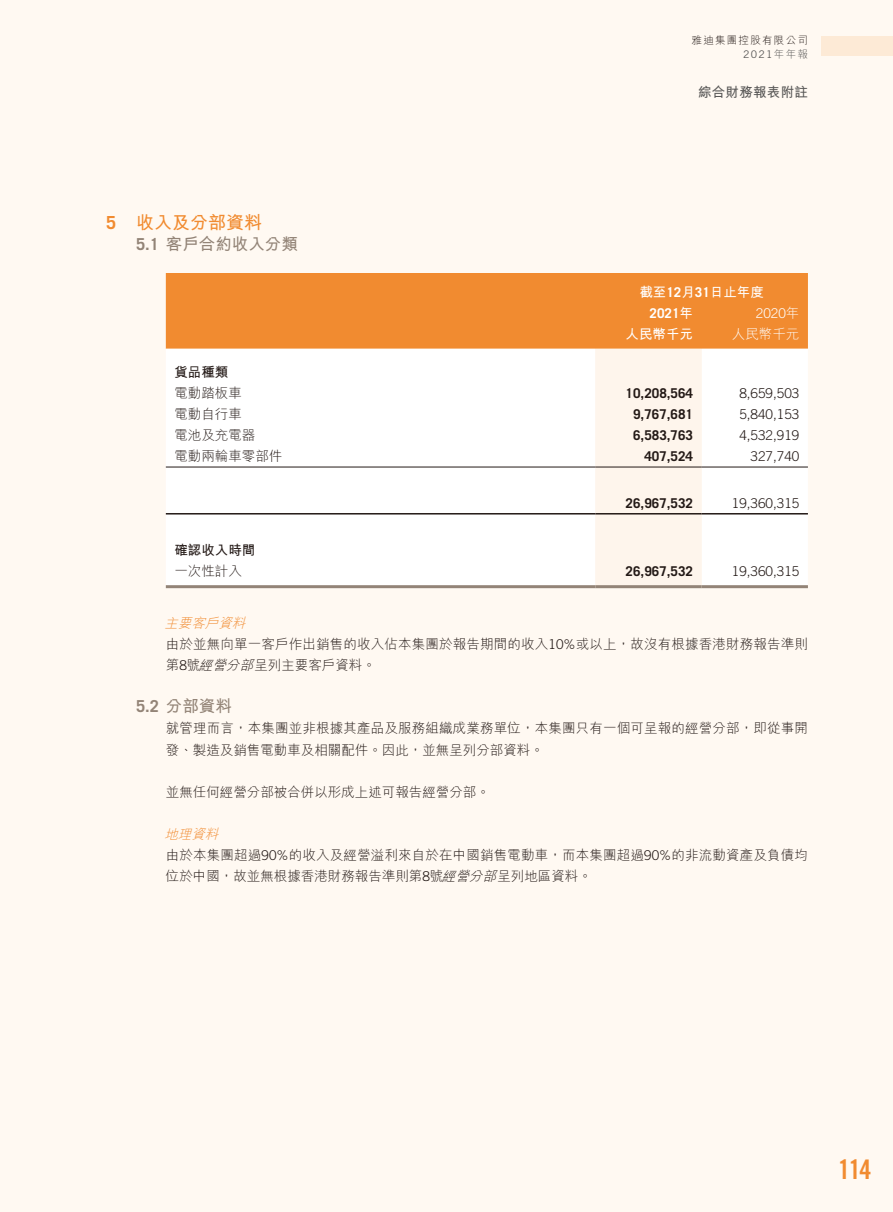
<style>
.page{position:relative;width:893px;height:1212px;background:#fff9f2}
.page>*{position:absolute;margin:0;border:0;box-sizing:border-box;transform-origin:0 0}
.t1{font:27px "Trade Gothic LT Std Bd Cn 20";color:#f18b30}
.t2{font:18px "M Hei HK Bold E Ten B5 H";color:#f18b30}
.t3{font:16.5px "M Hei HK Bold E Ten B5 H";color:#938477}
.t4{font:13.5px/21px "M Hei HK Light E Ten B5 H";letter-spacing:.01em;color:#231916}
.t5{font:700 13.5px "Trade Gothic LT Std";color:#231916}
.t6{font:300 13.5px "Trade Gothic LT Std";color:#231916}
.t7{font:13.5px "M Hei HK Bold E Ten B5 H";color:#fff}
.t8{font:13.5px "M Hei HK Bold E Ten B5 H";color:#231916}
.t9{font:13.5px "M Hei HK Bold E Ten B5 H";letter-spacing:.02em;color:#595857}
.t10{font:700 13.5px "Trade Gothic LT Std";color:#fff}
.t11{font:300 13.5px "Trade Gothic LT Std";color:#fff}
.t12{font:13.5px "M Hei HK Light E Ten B5 H";color:#fff}
.t13{font:10.5px "M Hei HK Light E Ten B5 H";letter-spacing:.12em;color:#231916}
.t14{font:10.5px "Trade Gothic LT Std";color:#595857}
.s1{font-family:"Trade Gothic LT Std";font-weight:700}
.s2{font-family:"M Hei HK Light E Ten B5 H"}
.s3{font-family:"M Hei HK Bold E Ten B5 H";font-weight:400}
.s4{font-family:"M Hei HK Light E Ten B5 H";font-weight:400}
.s5{font-style:italic;color:#f18b30}
.s6{font-family:"Trade Gothic LT Std";font-weight:300}
.s7{font-style:italic}
</style>
<div class="page">
<div style="left:821px;top:37px;width:72px;height:19px;background:#fdead6"></div>
<div style="left:166px;top:273px;width:642px;height:76px;background:#f18b30"></div>
<div style="left:166px;top:349px;width:642px;height:236px;background:#fff"></div>
<svg style="left:595px;top:349px;width:107px;height:236px"></svg>
<hr style="left:166px;top:467px;width:429px;height:1px;background:#231916">
<hr style="left:595px;top:467px;width:107px;height:1px;background:#231916">
<hr style="left:702px;top:467px;width:106px;height:1px;background:#231916">
<hr style="left:166px;top:513px;width:429px;height:1px;background:#231916">
<hr style="left:595px;top:513px;width:107px;height:1px;background:#231916">
<hr style="left:702px;top:513px;width:106px;height:1px;background:#231916">
<hr style="left:166px;top:585px;width:429px;height:3px;background:#938477">
<hr style="left:595px;top:585px;width:107px;height:3px;background:#938477">
<hr style="left:702px;top:585px;width:106px;height:3px;background:#938477">
<h2 class="t2" style="left:106px;top:215px;width:157px"><span class="s1">5</span> 收入及分部資料</h2>
<p class="t3" style="left:136px;top:237px;width:163px"><span class="s1">5.1</span> 客戶合約收入分類</p>
<p class="t13" style="left:692px;top:36px;width:118px">雅迪集團控股有限公司</p>
<p class="t14" style="left:743px;top:50px;width:66px">2021<span class="s2">年年報</span></p>
<p class="t9" style="left:698px;top:87px;width:111px">綜合財務報表附註</p>
<p class="t7" style="left:639px;top:286px;width:126px">截至<span class="s1">12</span>月<span class="s1">31</span>日止年度</p>
<p class="t10" style="left:650px;top:308px;width:45px">2021<span class="s3">年</span></p>
<p class="t11" style="left:756px;top:308px;width:45px">2020<span class="s4">年</span></p>
<p class="t7" style="left:626px;top:328px;width:69px">人民幣千元</p>
<p class="t12" style="left:732px;top:328px;width:69px">人民幣千元</p>
<p class="t8" style="left:174px;top:366px;width:55px">貨品種類</p>
<p class="t4" style="left:174px;top:384px;width:69px">電動踏板車</p>
<p class="t5" style="left:626px;top:388px;width:69px">10,208,564</p>
<p class="t6" style="left:739px;top:388px;width:62px">8,659,503</p>
<p class="t4" style="left:174px;top:405px;width:69px">電動自行車</p>
<p class="t5" style="left:633px;top:409px;width:62px">9,767,681</p>
<p class="t6" style="left:739px;top:409px;width:62px">5,840,153</p>
<p class="t4" style="left:174px;top:426px;width:82px">電池及充電器</p>
<p class="t5" style="left:633px;top:430px;width:62px">6,583,763</p>
<p class="t6" style="left:739px;top:430px;width:62px">4,532,919</p>
<p class="t4" style="left:174px;top:447px;width:109px">電動兩輪車零部件</p>
<p class="t5" style="left:644px;top:451px;width:50px">407,524</p>
<p class="t6" style="left:751px;top:451px;width:50px">327,740</p>
<p class="t5" style="left:626px;top:498px;width:69px">26,967,532</p>
<p class="t6" style="left:732px;top:498px;width:69px">19,360,315</p>
<p class="t8" style="left:174px;top:545px;width:82px">確認收入時間</p>
<p class="t4" style="left:174px;top:562px;width:69px">一次性計入</p>
<p class="t5" style="left:626px;top:566px;width:69px">26,967,532</p>
<p class="t6" style="left:732px;top:566px;width:69px">19,360,315</p>
<p class="t4" style="left:164px;top:615px;width:645px"><span class="s5">主要客戶資料<br></span>由於並無向單一客戶作出銷售的收入佔本集團於報告期間的收入<span class="s6">10%</span>或以上，故沒有根據香港財務報告準則第<span class="s6">8</span>號<span class="s7">經營分部</span>呈列主要客戶資料。</p>
<p class="t3" style="left:136px;top:700px;width:97px"><span class="s1">5.2</span> 分部資料</p>
<p class="t4" style="left:166px;top:720px;width:644px">就管理而言，本集團並非根據其產品及服務組織成業務單位，本集團只有一個可呈報的經營分部，即從事開發、製造及銷售電動車及相關配件。因此，並無呈列分部資料。</p>
<p class="t4" style="left:166px;top:783px;width:325px">並無任何經營分部被合併以形成上述可報告經營分部。</p>
<p class="t4" style="left:164px;top:825px;width:645px"><span class="s5">地理資料<br></span>由於本集團超過<span class="s6">90%</span>的收入及經營溢利來自於在中國銷售電動車，而本集團超過<span class="s6">90%</span>的非流動資產及負債均位於中國，故並無根據香港財務報告準則第<span class="s6">8</span>號<span class="s7">經營分部</span>呈列地區資料。</p>
<h1 class="t1" style="left:838px;top:1160px;width:35px">114</h1>
</div>
